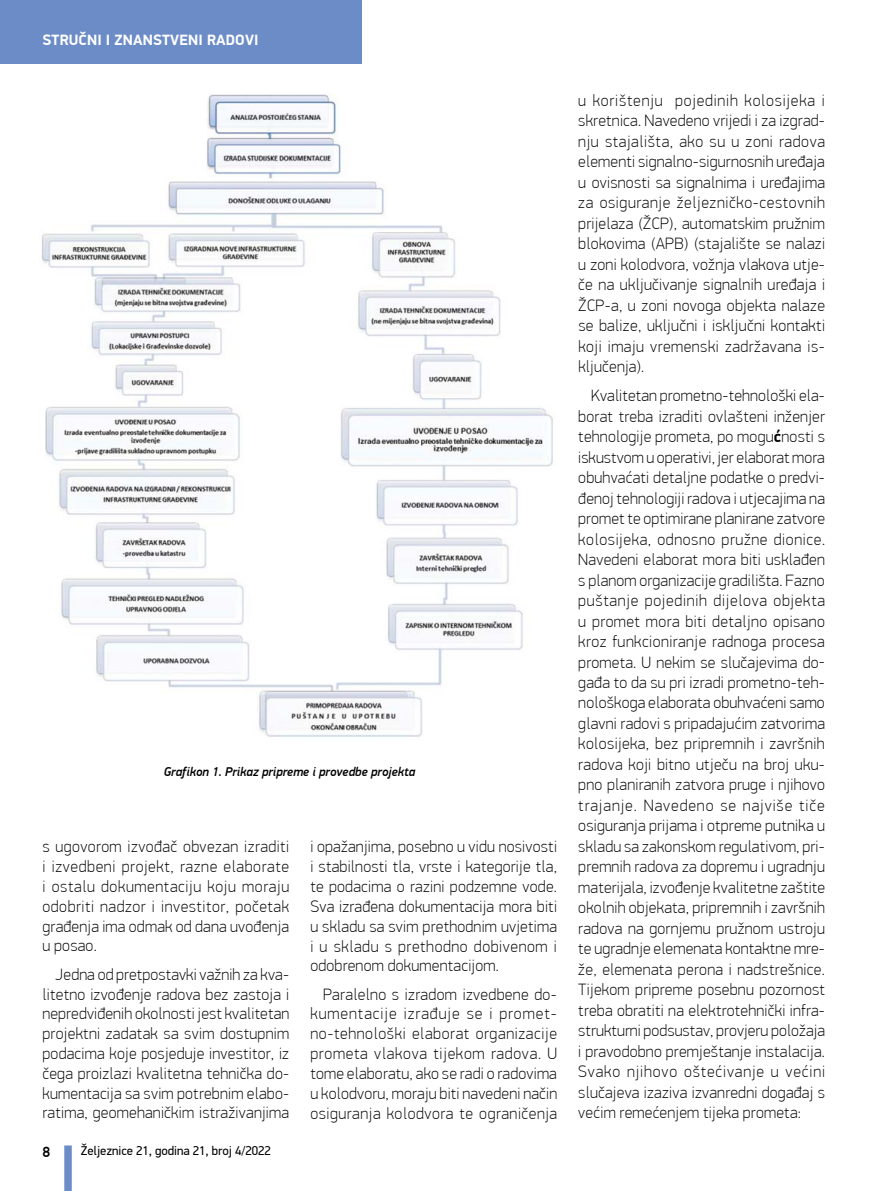
<style>
.page{position:relative;width:893px;height:1191px;background:#fff}
.page>*{position:absolute;margin:0;border:0;box-sizing:border-box;transform-origin:0 0}
.t1{font:100 16.5px/20.5px "PF Din Display Pro";letter-spacing:.015em;color:#000;text-align:justify}
.t2{font:700 15px "PF Din Display Pro";letter-spacing:.01em;color:#fff}
.t3{font:500 15px "PF Din Display Pro";color:#000}
.t4{font:italic 500 12.75px "PF Din Display Pro";color:#000}
.t5{font:12.75px "PF Din Display Pro";color:#000}
.s1{font-weight:700}
</style>
<div class="page">
<div style="left:64px;top:1145px;width:8px;height:46px;background:#6c8cc7"></div>
<img style="left:41px;top:94px;width:512px;height:643px">
<div style="left:0;top:0;width:361px;height:64px;background:#6c8cc7"></div>
<p class="t2" style="left:43px;top:31px;width:218px">STRUČNI I ZNANSTVENI RADOVI</p>
<p class="t4" style="left:164px;top:763px;width:253px">Grafikon 1. Prikaz pripreme i provedbe projekta</p>
<p class="t1" style="left:43px;top:837px;width:248px;line-height:19.8px">s ugovorom izvođač obvezan izraditi i izvedbeni projekt, razne elaborate i ostalu dokumentaciju koju moraju odobriti nadzor i investitor, početak građenja ima odmak od dana uvođenja u posao.</p>
<p class="t1" style="left:43px;top:964px;width:248px;line-height:19.8px;text-indent:13px">Jedna od pretpostavki važnih za kva&shy;litetno izvođenje radova bez zastoja i nepredviđenih okolnosti jest kvalitetan projektni zadatak sa svim dostupnim podacima koje posjeduje investitor, iz čega proizlazi kvalitetna tehnička do&shy;kumentacija sa svim potrebnim elabo&shy;ratima, geomehaničkim istraživanjima</p>
<p class="t3" style="left:43px;top:1142px;width:9px">8</p>
<p class="t5" style="left:81px;top:1143px;width:192px">Željeznice 21, godina 21, broj 4/2022</p>
<p class="t1" style="left:310px;top:837px;width:248px;line-height:19.8px">i opažanjima, posebno u vidu nosivosti i stabilnosti tla, vrste i kategorije tla, te podacima o razini podzemne vode.<br>Sva izrađena dokumentacija mora biti u skladu sa svim prethodnim uvjetima i u skladu s prethodno dobivenom i odobrenom dokumentacijom.</p>
<p class="t1" style="left:310px;top:984px;width:248px;line-height:20px;text-indent:13px">Paralelno s izradom izvedbene do&shy;kumentacije izrađuje se i promet&shy;no-tehnološki elaborat organizacije prometa vlakova tijekom radova. U tome elaboratu, ako se radi o radovima u kolodvoru, moraju biti navedeni način osiguranja kolodvora te ograničenja</p>
<p class="t1" style="left:578px;top:90px;width:248px">u korištenju pojedinih kolosijeka i skretnica. Navedeno vrijedi i za izgrad&shy;nju stajališta, ako su u zoni radova elementi signalno-sigurnosnih uređaja u ovisnosti sa signalnima i uređajima za osiguranje željezničko-cestovnih prijelaza (ŽCP), automatskim pružnim blokovima (APB) (stajalište se nalazi u zoni kolodvora, vožnja vlakova utje&shy;če na uključivanje signalnih uređaja i ŽCP-a, u zoni novoga objekta nalaze se balize, uključni i isključni kontakti koji imaju vremenski zadržavana is&shy;ključenja).</p>
<p class="t1" style="left:578px;top:385px;width:248px;text-indent:13px">Kvalitetan prometno-tehnološki ela&shy;borat treba izraditi ovlašteni inženjer tehnologije prometa, po mogu<span class="s1">ć</span>nosti s iskustvom u operativi, jer elaborat mora obuhvaćati detaljne podatke o predvi&shy;đenoj tehnologiji radova i utjecajima na promet te optimirane planirane zatvore kolosijeka, odnosno pružne dionice.<br>Navedeni elaborat mora biti usklađen s planom organizacije gradilišta. Fazno puštanje pojedinih dijelova objekta u promet mora biti detaljno opisano kroz funkcioniranje radnoga procesa prometa. U nekim se slučajevima do&shy;gađa to da su pri izradi prometno-teh&shy;nološkoga elaborata obuhvaćeni samo glavni radovi s pripadajućim zatvorima kolosijeka, bez pripremnih i završnih radova koji bitno utječu na broj uku&shy;pno planiranih zatvora pruge i njihovo trajanje. Navedeno se najviše tiče osiguranja prijama i otpreme putnika u skladu sa zakonskom regulativom, pri&shy;premnih radova za dopremu i ugradnju materijala, izvođenje kvalitetne zaštite okolnih objekata, pripremnih i završnih radova na gornjemu pružnom ustroju te ugradnje elemenata kontaktne mre&shy;že, elemenata perona i nadstrešnice.<br>Tijekom pripreme posebnu pozornost treba obratiti na elektrotehnički infra&shy;strukturni podsustav, provjeru položaja i pravodobno premještanje instalacija.<br>Svako njihovo oštećivanje u većini slučajeva izaziva izvanredni događaj s većim remećenjem tijeka prometa:</p>
</div>
